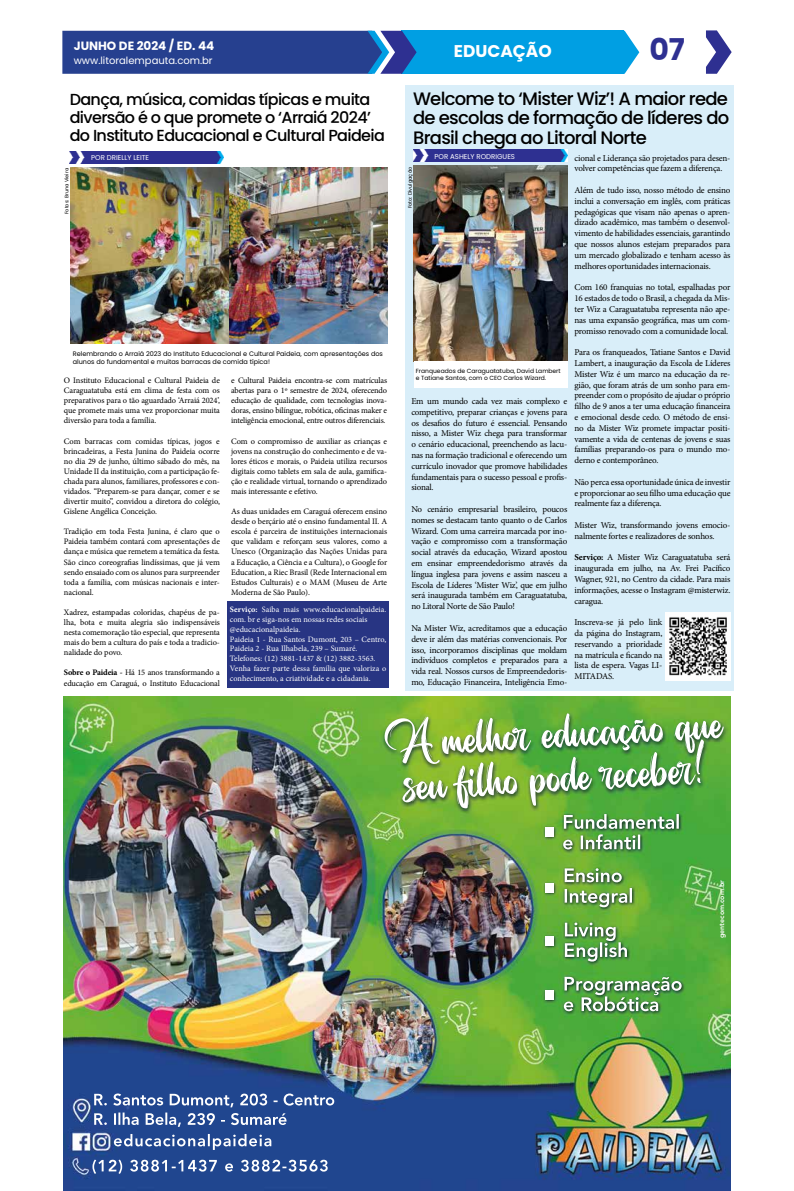
<style>
.page{position:relative;width:794px;height:1191px;background:#fff}
.page>*{position:absolute;margin:0;border:0;box-sizing:border-box;transform-origin:0 0}
.t1{font:700 30px "Poppins";color:#2e3091}
.t2{font:500 18px/19px "Poppins";letter-spacing:-.04em;color:#000;text-align:justify}
.t3{font:700 17px "Poppins";color:#fff}
.t4{font:500 16px/18px "Poppins";letter-spacing:-.04em;color:#000}
.t5{font:700 12px "Poppins";color:#fff}
.t6{font:10px "Poppins";color:#fff}
.t7{font:9px/10.8px "Minion Pro";letter-spacing:-.02em;color:#000;text-align:justify}
.t8{font:8.4px/10.1px "Minion Pro";letter-spacing:-.015em;color:#000;text-align:justify}
.t9{font:8.2px/9.8px "Minion Pro";color:#fff}
.t10{font:7px "Poppins";color:#fff}
.t11{font:800 7px "Avenir LT Std";color:#fff}
.t12{font:6.5px/7.8px "Poppins";color:#000}
.t13{font:6px/7.2px "Poppins";color:#000}
.t14{font:5px "Poppins";color:#000}
.s1{font-weight:700}
</style>
<div class="page">
<div style="left:405px;top:85px;width:329px;height:606px;background:#d9eef9"></div>
<img style="left:70px;top:167px;width:318px;height:177px">
<img style="left:64px;top:696px;width:666px;height:495px">
<svg style="left:545px;top:990px;width:8px;height:9px"></svg>
<svg style="left:545px;top:936px;width:8px;height:9px"></svg>
<svg style="left:545px;top:883px;width:8px;height:9px"></svg>
<svg style="left:545px;top:827px;width:8px;height:9px"></svg>
<div style="left:227px;top:601px;width:161px;height:86px;background:#283583"></div>
<img style="left:70px;top:151px;width:154px;height:12px">
<div style="left:401px;top:31px;width:222px;height:43px;background:#009fe3"></div>
<svg style="left:62px;top:31px;width:354px;height:43px;background:#2a4794"></svg>
<svg style="left:706px;top:30px;width:25px;height:44px"></svg>
<svg style="left:623px;top:31px;width:16px;height:43px"></svg>
<img style="left:413px;top:166px;width:154px;height:196px">
<img style="left:413px;top:150px;width:154px;height:12px">
<div style="left:413px;top:362px;width:154px;height:26px;background:#fff"></div>
<img style="left:665px;top:612px;width:65px;height:68px">
<h3 class="t5" style="left:74px;top:39px;width:142px">JUNHO DE 2024 / ED. 44</h3>
<h3 class="t3" style="left:454px;top:41px;width:99px">EDUCAÇÃO</h3>
<p class="t6" style="left:74px;top:54px;width:140px">www.litoralempauta.com.br</p>
<h1 class="t1" style="left:649px;top:32px;width:37px">07</h1>
<h3 class="t4" style="left:70px;top:90px;width:317px">Dança, música, comidas típicas e muita diversão é o que promete o ‘Arraiá 2024’ do Instituto Educacional e Cultural Paideia</h3>
<p class="t14" style="left:64px;top:214px;width:47px;rotate:-90deg">Fotos: Bruna Vieira</p>
<p class="t10" style="left:91px;top:153px;width:59px">POR DRIELLY LEITE</p>
<p class="t12" style="left:73px;top:350px;width:312px">Relembrando o Arraiá 2023 do Instituto Educacional e Cultural Paideia, com apresentações dos alunos do fundamental e muitas barracas de comida típica!</p>
<p class="t8" style="left:64px;top:375px;width:157px">O Instituto Educacional e Cultural Paideia de Caraguatatuba está em clima de festa com os preparativos para o tão aguardado ‘Arraiá 2024’, que promete mais uma vez proporcionar muita diversão para toda a família.</p>
<p class="t8" style="left:64px;top:436px;width:157px">Com barracas com comidas típicas, jogos e brincadeiras, a Festa Junina do Paideia ocorre no dia 29 de junho, último sábado do mês, na Unidade II da instituição, com a participação fe&shy;chada para alunos, familiares, professores e con&shy;vidados. “Preparem-se para dançar, comer e se divertir muito”, convidou a diretora do colégio, Gislene Angélica Conceição.</p>
<p class="t8" style="left:64px;top:526px;width:157px">Tradição em toda Festa Junina, é claro que o Paideia também contará com apresentações de dança e música que remetem a temática da festa.<br>São cinco coreografias lindíssimas, que já vem sendo ensaiado com os alunos para surpreender toda a família, com músicas nacionais e inter&shy;nacional.</p>
<p class="t8" style="left:64px;top:607px;width:157px">Xadrez, estampadas coloridas, chapéus de pa&shy;lha, bota e muita alegria são indispensáveis nesta comemoração tão especial, que representa mais do bem a cultura do país e toda a tradicio&shy;nalidade do povo.</p>
<p class="t8" style="left:64px;top:668px;width:157px"><span class="s1">Sobre o Paideia -</span> Há 15 anos transformando a educação em Caraguá, o Instituto Educacional</p>
<p class="t8" style="left:231px;top:375px;width:157px">e Cultural Paideia encontra-se com matrículas abertas para o 1º semestre de 2024, oferecendo educação de qualidade, com tecnologias inova&shy;doras, ensino bilíngue, robótica, oficinas maker e inteligência emocional, entre outros diferenciais.</p>
<p class="t8" style="left:231px;top:436px;width:157px">Com o compromisso de auxiliar as crianças e jovens na construção do conhecimento e de va&shy;lores éticos e morais, o Paideia utiliza recursos digitais como tablets em sala de aula, gamifica&shy;ção e realidade virtual, tornando o aprendizado mais interessante e efetivo.</p>
<p class="t8" style="left:231px;top:506px;width:157px">As duas unidades em Caraguá oferecem ensino desde o berçário até o ensino fundamental II. A escola é parceira de instituições internacionais que validam e reforçam seus valores, como a Unesco (Organização das Nações Unidas para a Educação, a Ciência e a Cultura), o Google for Education, a Riec Brasil (Rede Internacional em Estudos Culturais) e o MAM (Museu de Arte Moderna de São Paulo).</p>
<p class="t9" style="left:230px;top:604px;width:158px"><span class="s1">Serviço:</span> Saiba mais www.educacionalpaideia. com. br e siga-nos em nossas redes sociais @educacionalpaideia.<br>Paideia 1 - Rua Santos Dumont, 203 – Centro, Paideia 2 - Rua Ilhabela, 239 – Sumaré.<br>Telefones: (12) 3881-1437 &amp; (12) 3882-3563.<br>Venha fazer parte dessa família que valoriza o conhecimento, a criatividade e a cidadania.</p>
<h2 class="t2" style="left:413px;top:90px;width:318px">Welcome to ‘Mister Wiz’! A maior rede de escolas de formação de líderes do Brasil chega ao Litoral Norte</h2>
<p class="t10" style="left:434px;top:152px;width:82px">POR ASHELY RODRIGUES</p>
<p class="t7" style="left:574px;top:152px;width:157px">cional e Liderança são projetados para desen&shy;volver competências que fazem a diferença.</p>
<p class="t7" style="left:574px;top:185px;width:157px">Além de tudo isso, nosso método de ensino inclui a conversação em inglês, com práticas pedagógicas que visam não apenas o apren&shy;dizado acadêmico, mas também o desenvol&shy;vimento de habilidades essenciais, garantindo que nossos alunos estejam preparados para um mercado globalizado e tenham acesso às melhores oportunidades internacionais.</p>
<p class="t7" style="left:574px;top:282px;width:157px">Com 160 franquias no total, espalhadas por 16 estados de todo o Brasil, a chegada da Mis&shy;ter Wiz a Caraguatatuba representa não ape&shy;nas uma expansão geográfica, mas um com&shy;promisso renovado com a comunidade local.</p>
<p class="t7" style="left:574px;top:347px;width:157px">Para os franqueados, Tatiane Santos e David Lambert, a inauguração da Escola de Líderes Mister Wiz é um marco na educação da re&shy;gião, que foram atrás de um sonho para em&shy;preender com o propósito de ajudar o próprio filho de 9 anos a ter uma educação financeira e emocional desde cedo. O método de ensi&shy;no da Mister Wiz promete impactar positi&shy;vamente a vida de centenas de jovens e suas famílias preparando-os para o mundo mo&shy;derno e contemporâneo.</p>
<p class="t7" style="left:574px;top:476px;width:157px">Não perca essa oportunidade única de investir e proporcionar ao seu filho uma educação que realmente faz a diferença.</p>
<p class="t7" style="left:574px;top:520px;width:157px">Mister Wiz, transformando jovens emocio&shy;nalmente fortes e realizadores de sonhos.</p>
<p class="t7" style="left:574px;top:552px;width:157px"><span class="s1">Serviço:</span> A Mister Wiz Caraguatatuba será inaugurada em julho, na Av. Frei Pacífico Wagner, 921, no Centro da cidade. Para mais informações, acesse o Instagram @misterwiz. caragua.</p>
<p class="t7" style="left:574px;top:617px;width:89px">Inscreva-se já pelo link da página do Instagram, reservando a prioridade na matrícula e ficando na lista de espera. Vagas LI-MITADAS.</p>
<p class="t14" style="left:407px;top:208px;width:43px;rotate:-90deg">Foto: Divulgação</p>
<p class="t13" style="left:416px;top:367px;width:146px">Franqueados de Caraguatatuba, David Lambert e Tatiane Santos, com o CEO Carlos Wizard.</p>
<p class="t7" style="left:411px;top:396px;width:157px">Em um mundo cada vez mais complexo e competitivo, preparar crianças e jovens para os desafios do futuro é essencial. Pensando nisso, a Mister Wiz chega para transformar o cenário educacional, preenchendo as lacu&shy;nas na formação tradicional e oferecendo um currículo inovador que promove habilidades fundamentais para o sucesso pessoal e profis&shy;sional.</p>
<p class="t7" style="left:411px;top:504px;width:157px">No cenário empresarial brasileiro, poucos nomes se destacam tanto quanto o de Carlos Wizard. Com uma carreira marcada por ino&shy;vação e compromisso com a transformação social através da educação, Wizard apostou em ensinar empreendedorismo através da língua inglesa para jovens e assim nasceu a Escola de Líderes ‘Mister Wiz’, que em julho será inaugurada também em Caraguatatuba, no Litoral Norte de São Paulo!</p>
<p class="t7" style="left:411px;top:622px;width:157px">Na Mister Wiz, acreditamos que a educação deve ir além das matérias convencionais. Por isso, incorporamos disciplinas que moldam indivíduos completos e preparados para a vida real. Nossos cursos de Empreendedoris&shy;mo, Educação Financeira, Inteligência Emo-</p>
<p class="t11" style="left:717px;top:938px;width:59px;rotate:-90deg">gentecom.com.br</p>
</div>
